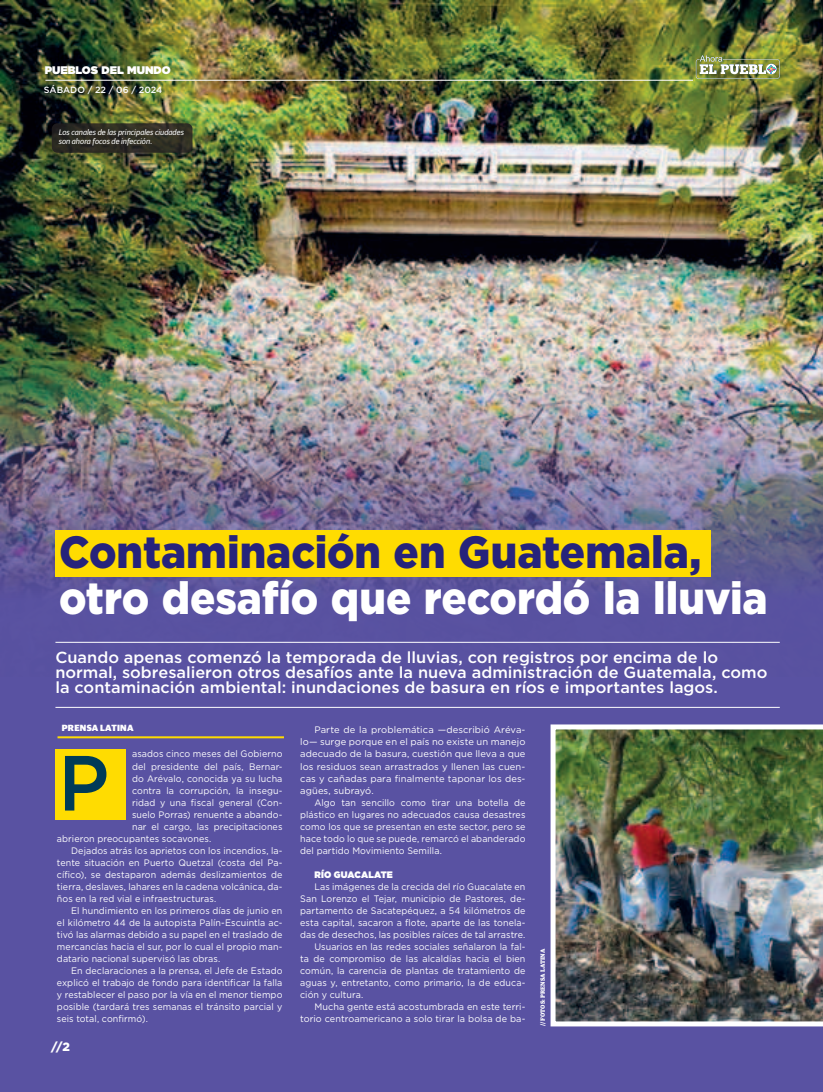
<style>
.page{position:relative;width:823px;height:1092px;background:#fff}
.page>*{position:absolute;margin:0;border:0;box-sizing:border-box;transform-origin:0 0}
.t1{font:500 78px "Gotham";color:#003b57}
.t2{font:900 45px "Gotham";letter-spacing:-.005em;color:#fff;scale:.93 1}
.t3{font:900 45px "Gotham";color:#26237b;scale:.93 1}
.t4{font:500 16px/15px "Gotham";color:#fff}
.t5{font:900 12px "Gotham";color:#fff}
.t6{font:900 11px "Gotham";color:#fff}
.t7{font:9.4px/12px "Gotham";letter-spacing:.01em;color:#fff;text-align:justify;scale:.95 1}
.t8{font:9.4px/12px "Gotham";letter-spacing:.01em;color:#fff;text-align:justify}
.t9{font:900 9.4px "Gotham";letter-spacing:.01em;color:#fff;scale:.95 1}
.t10{font:500 9px "Gotham";color:#fff}
.t11{font:900 9px "Guardian Sans";letter-spacing:.03em;color:#fff}
.t12{font:italic 8px/9px "Guardian Sans";letter-spacing:.005em;color:#fff}
.t13{font:700 6px "Guardian Egyptian";letter-spacing:.025em;color:#fff}
</style>
<div class="page">
<div style="left:0;top:0;width:822px;height:1091px;background:#5952a2"></div>
<img style="left:0;top:0;width:822px;height:643px">
<hr style="left:45px;top:80px;width:647px;height:1px;background:#fff">
<svg style="left:695px;top:55px;width:84px;height:24px;background:#97a26d"></svg>
<img style="left:550px;top:724px;width:272px;height:302px">
<hr style="left:57px;top:736px;width:227px;height:2px;background:#ffdc01">
<div style="left:55px;top:749px;width:71px;height:71px;background:#ffdc01"></div>
<hr style="left:55px;top:641px;width:724px;height:1px;background:#fff">
<hr style="left:55px;top:706px;width:724px;height:1px;background:#fff">
<svg style="left:52px;top:123px;width:140px;height:30px;background:#2d2c23"></svg>
<div style="left:55px;top:530px;width:656px;height:46px;background:#ffdc01"></div>
<p class="t6" style="left:45px;top:65px;width:127px">PUEBLOS DEL MUNDO</p>
<p class="t10" style="left:44px;top:85px;width:120px">SÁBADO / 22 / 06 / 2024</p>
<p class="t12" style="left:59px;top:129px;width:127px">Los canales de las principales ciudades son ahora focos de infección.</p>
<h2 class="t3" style="left:59px;top:531px;width:691px">Contaminación en Guatemala,</h2>
<h2 class="t2" style="left:59px;top:577px;width:763px">otro desafío que recordó la lluvia</h2>
<p class="t4" style="left:55px;top:649px;width:713px">Cuando apenas comenzó la temporada de lluvias, con registros por encima de lo normal, sobresalieron otros desafíos ante la nueva administración de Guatemala, como la contaminación ambiental: inundaciones de basura en ríos e importantes lagos.</p>
<p class="t11" style="left:62px;top:722px;width:73px">PRENSA LATINA</p>
<h1 class="t1" style="left:58px;top:739px;width:53px">P</h1>
<p class="t7" style="left:132px;top:748px;width:160px">asados cinco meses del Gobierno</p>
<p class="t7" style="left:132px;top:760px;width:160px">del presidente del país, Bernar-</p>
<p class="t7" style="left:132px;top:772px;width:160px">do Arévalo, conocida ya su lucha</p>
<p class="t7" style="left:132px;top:784px;width:160px">contra la corrupción, la insegu-</p>
<p class="t7" style="left:132px;top:796px;width:160px">ridad y una fiscal general (Con-</p>
<p class="t7" style="left:132px;top:808px;width:160px">suelo Porras) renuente a abando-</p>
<p class="t7" style="left:132px;top:820px;width:160px">nar el cargo, las precipitaciones</p>
<p class="t7" style="left:57px;top:832px;width:164px">abrieron preocupantes socavones.</p>
<p class="t7" style="left:71px;top:844px;width:224px">Dejados atrás los aprietos con los incendios, la-</p>
<p class="t7" style="left:57px;top:856px;width:239px">tente situación en Puerto Quetzal (costa del Pa-</p>
<p class="t7" style="left:57px;top:868px;width:239px">cífico), se destaparon además deslizamientos de</p>
<p class="t7" style="left:57px;top:880px;width:239px">tierra, deslaves, lahares en la cadena volcánica, da-</p>
<p class="t7" style="left:57px;top:892px;width:169px">ños en la red vial e infraestructuras.</p>
<p class="t7" style="left:71px;top:904px;width:224px">El hundimiento en los primeros días de junio en</p>
<p class="t7" style="left:57px;top:916px;width:239px">el kilómetro 44 de la autopista Palín-Escuintla ac-</p>
<p class="t7" style="left:57px;top:928px;width:239px">tivó las alarmas debido a su papel en el traslado de</p>
<p class="t7" style="left:57px;top:940px;width:239px">mercancías hacia el sur, por lo cual el propio man-</p>
<p class="t7" style="left:57px;top:952px;width:173px">datario nacional supervisó las obras.</p>
<p class="t7" style="left:71px;top:964px;width:224px">En declaraciones a la prensa, el Jefe de Estado</p>
<p class="t7" style="left:57px;top:976px;width:239px">explicó el trabajo de fondo para identificar la falla</p>
<p class="t7" style="left:57px;top:988px;width:239px">y restablecer el paso por la vía en el menor tiempo</p>
<p class="t7" style="left:57px;top:1000px;width:239px">posible (tardará tres semanas el tránsito parcial y</p>
<p class="t7" style="left:57px;top:1012px;width:97px">seis total, confirmó).</p>
<p class="t5" style="left:51px;top:1041px;width:20px">//2</p>
<p class="t8" style="left:300px;top:724px;width:227px;text-indent:14px">Parte de la problemática —describió Aréva&shy;lo— surge porque en el país no existe un manejo adecuado de la basura, cuestión que lleva a que los residuos sean arrastrados y llenen las cuen&shy;cas y cañadas para finalmente taponar los des&shy;agües, subrayó.</p>
<p class="t7" style="left:300px;top:796px;width:238px;text-indent:14px">Algo tan sencillo como tirar una botella de plástico en lugares no adecuados causa desastres como los que se presentan en este sector, pero se hace todo lo que se puede, remarcó el abanderado del partido Movimiento Semilla.</p>
<p class="t9" style="left:314px;top:868px;width:84px">RÍO GUACALATE</p>
<p class="t7" style="left:314px;top:880px;width:223px">Las imágenes de la crecida del río Guacalate en</p>
<p class="t7" style="left:300px;top:892px;width:238px">San Lorenzo el Tejar, municipio de Pastores, de-</p>
<p class="t7" style="left:300px;top:904px;width:238px">partamento de Sacatepéquez, a 54 kilómetros de</p>
<p class="t7" style="left:300px;top:916px;width:238px">esta capital, sacaron a flote, aparte de las tonela-</p>
<p class="t7" style="left:300px;top:928px;width:238px">das de desechos, las posibles raíces de tal arrastre.</p>
<p class="t7" style="left:314px;top:940px;width:223px">Usuarios en las redes sociales señalaron la fal-</p>
<p class="t7" style="left:300px;top:952px;width:238px">ta de compromiso de las alcaldías hacia el bien</p>
<p class="t7" style="left:300px;top:964px;width:238px">común, la carencia de plantas de tratamiento de</p>
<p class="t7" style="left:300px;top:976px;width:238px">aguas y, entretanto, como primario, la de educa-</p>
<p class="t7" style="left:300px;top:988px;width:68px">ción y cultura.</p>
<p class="t8" style="left:314px;top:1000px;width:212px">Mucha gente está acostumbrada en este terri-</p>
<p class="t8" style="left:300px;top:1012px;width:227px">torio centroamericano a solo tirar la bolsa de ba-</p>
<p class="t13" style="left:540px;top:1026px;width:79px;rotate:-90deg">// FOTOS: PRENSA LATINA</p>
</div>
